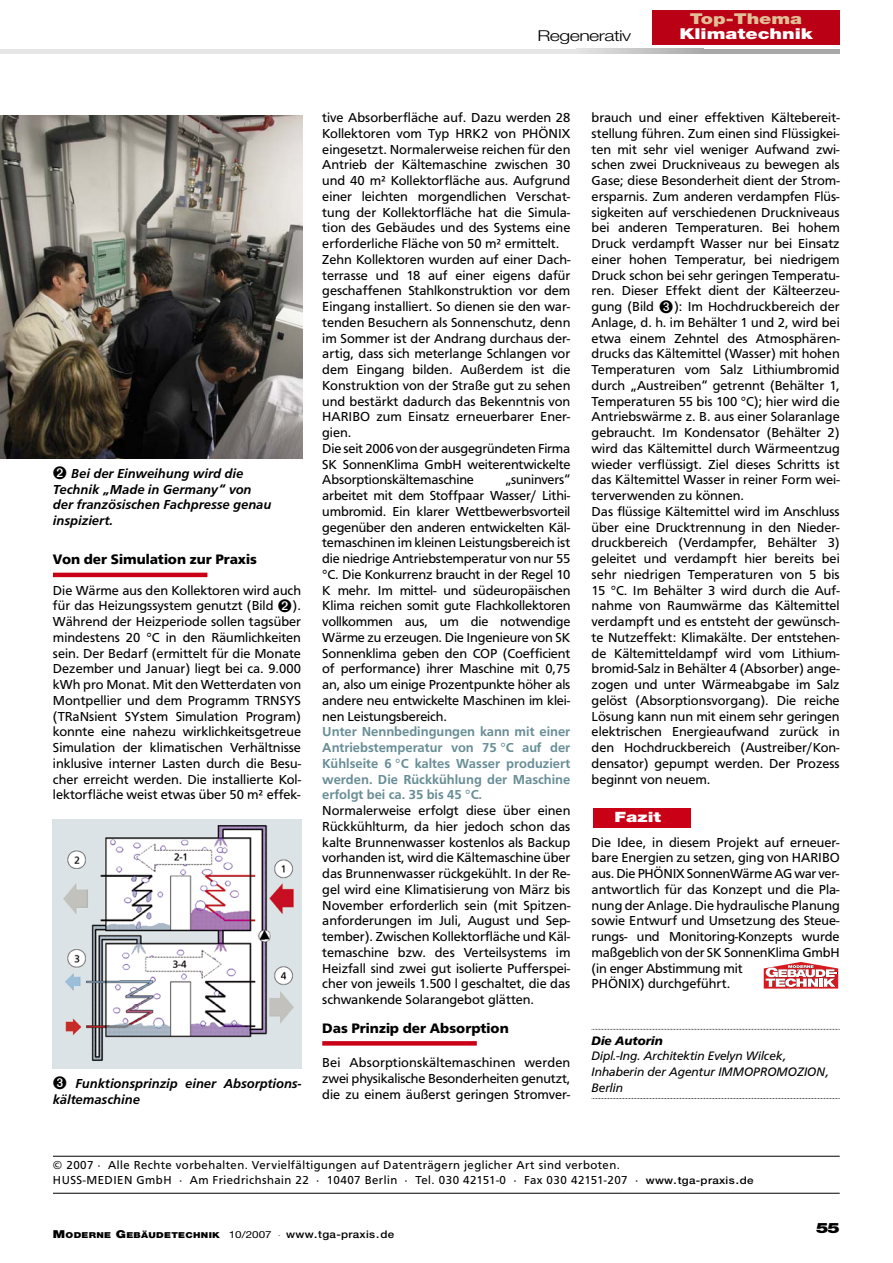
<style>
.page{position:relative;width:893px;height:1263px;background:#fff}
.page>*{position:absolute;margin:0;border:0;box-sizing:border-box;transform-origin:0 0}
.t1{font:900 15px "Helvetica Neue";color:#fff;scale:1.3 1}
.t2{font:300 15px "Helvetica Neue";letter-spacing:-.03em;color:#000;scale:1.3 1}
.t3{font:900 15px "Helvetica Neue";color:#e1bf96;scale:1.3 1}
.t4{font:700 14.25px "Frutus T";color:#000}
.t5{font:900 14.25px "Helvetica Neue";color:#fff;scale:1.3 1}
.t6{font:900 14.25px "Helvetica Neue";color:#000;scale:1.3 1}
.t7{font:13.5px/15.8px "Frutus T";color:#000;text-align:justify}
.t8{font:500 13.5px/15.8px "Frutus T";color:#688e96;text-align:justify}
.t9{font:italic 500 13.5px/15.8px "Frutus T";color:#000}
.t10{font:italic 12.75px/15.8px "Frutus T";color:#000}
.t11{font:italic 700 12.75px "Frutus T";color:#000}
.t12{font:12px/15px "Frutus T";letter-spacing:.045em;color:#000}
.t13{font:900 8.25px "Helvetica Neue";letter-spacing:.025em;color:#000;scale:1.2 1}
.s1{font-family:"Helvetica Neue";font-weight:500;font-size:10.5px}
.s2{font-size:10.95px}
.s3{font-weight:400;font-size:9.75px}
.s4{font-weight:400;font-size:7.5px}
.s5{font-weight:500;font-size:10.5px}
</style>
<div class="page">
<div style="left:322px;top:1041px;width:155px;height:5px;background:#ca0016"></div>
<hr style="left:53px;top:573px;width:154px;height:4px;background:#ca0016">
<svg style="left:592px;top:1029px;width:248px;height:1px"></svg>
<svg style="left:592px;top:1098px;width:248px;height:1px"></svg>
<svg style="left:764px;top:962px;width:74px;height:26px"></svg>
<div style="left:593px;top:809px;width:98px;height:19px;background:#ca0016"></div>
<hr style="left:53px;top:49px;width:787px;height:4px;background:#e6e6e6">
<svg style="left:597px;top:49px;width:106px;height:4px"></svg>
<hr style="left:703px;top:49px;width:137px;height:4px;background:#a8a8a8">
<hr style="left:0;top:49px;width:104px;height:4px;background:#e6e6e6">
<img style="left:53px;top:819px;width:248px;height:249px">
<img style="left:0;top:115px;width:303px;height:344px">
<div style="left:652px;top:11px;width:188px;height:34px;background:#ba0014"></div>
<hr style="left:53px;top:1156px;width:787px;height:1px;background:#000">
<hr style="left:53px;top:1193px;width:787px;height:1px;background:#000">
<p class="t2" style="left:537px;top:30px;width:74px">Regenerativ</p>
<p class="t3" style="left:690px;top:14px;width:88px">Top-Thema</p>
<p class="t1" style="left:679px;top:29px;width:104px">Klimatechnik</p>
<p class="t9" style="left:53px;top:467px;width:220px">➋ Bei der Einweihung wird die<br>Technik „Made in Germany“ von der französischen Fachpresse genau inspiziert.</p>
<p class="t4" style="left:53px;top:554px;width:205px">Von der Simulation zur Praxis</p>
<p class="t7" style="left:53px;top:583px;width:250px">Die Wärme aus den Kollektoren wird auch für das Heizungssystem genutzt (Bild ➋).<br>Während der Heizperiode sollen tagsüber mindestens 20 °C in den Räumlichkeiten sein. Der Bedarf (ermittelt für die Monate Dezember und Januar) liegt bei ca. 9.000 kWh pro Monat. Mit den Wetterdaten von Montpellier und dem Programm TRNSYS (TRaNsient SYstem Simulation Program) konnte eine nahezu wirklichkeitsgetreue Simulation der klimatischen Verhältnisse inklusive interner Lasten durch die Besu&shy;cher erreicht werden. Die installierte Kol&shy;lektorfläche weist etwas über 50 m² effek-</p>
<p class="t9" style="left:53px;top:1077px;width:250px">➌ Funktionsprinzip einer Absorptions&shy;kältemaschine</p>
<p class="t7" style="left:322px;top:111px;width:250px;text-align:left">tive Absorberfläche auf. Dazu werden 28<br>Kollektoren vom Typ HRK2 von PHÖNIX eingesetzt. Normalerweise reichen für den Antrieb der Kältemaschine zwischen 30 und 40 m² Kollektorfläche aus. Aufgrund einer leichten morgendlichen Verschat&shy;tung der Kollektorfläche hat die Simula&shy;tion des Gebäudes und des Systems eine erforderliche Fläche von 50 m² ermittelt.<br>Zehn Kollektoren wurden auf einer Dach&shy;terrasse und 18 auf einer eigens dafür geschaffenen Stahlkonstruktion vor dem Eingang installiert. So dienen sie den war&shy;tenden Besuchern als Sonnenschutz, denn im Sommer ist der Andrang durchaus der&shy;artig, dass sich meterlange Schlangen vor dem Eingang bilden. Außerdem ist die Konstruktion von der Straße gut zu sehen und bestärkt dadurch das Bekenntnis von HARIBO zum Einsatz erneuerbarer Ener&shy;gien.<br>Die seit 2006 von der ausgegründeten Firma SK SonnenKlima GmbH weiterentwickelte Absorptionskältemaschine</p>
<p class="t7" style="left:322px;top:473px;width:250px;text-indent:183px">„suninvers“ arbeitet mit dem Stoffpaar Wasser/ Lithi&shy;umbromid. Ein klarer Wettbewerbsvorteil gegenüber den anderen entwickelten Käl&shy;temaschinen im kleinen Leistungsbereich ist die niedrige Antriebstemperatur von nur 55 °C. Die Konkurrenz braucht in der Regel 10<br>K mehr. Im mittel- und südeuropäischen Klima reichen somit gute Flachkollektoren vollkommen aus, um die notwendige Wärme zu erzeugen. Die Ingenieure von SK Sonnenklima geben den COP (Coefficient of performance) ihrer Maschine mit 0,75 an, also um einige Prozentpunkte höher als andere neu entwickelte Maschinen im klei&shy;nen Leistungsbereich.</p>
<p class="t8" style="left:322px;top:725px;width:250px">Unter Nennbedingungen kann mit einer Antriebstemperatur von 75 °C auf der Kühlseite 6 °C kaltes Wasser produziert werden. Die Rückkühlung der Maschine er folgt bei ca. 35 bis 45 °C.</p>
<p class="t7" style="left:322px;top:804px;width:250px">Normalerweise erfolgt diese über einen Rückkühlturm, da hier jedoch schon das kalte Brunnenwasser kostenlos als Backup vorhanden ist, wird die Kältemaschine über das Brunnenwasser rückgekühlt. In der Re - gel wird eine Klimatisierung von März bis November erforderlich sein (mit Spitzen&shy;anforderungen im Juli, August und Sep&shy;tember). Zwischen Kollektorfläche und Käl&shy;temaschine bzw. des Verteilsystems im Heizfall sind zwei gut isolierte Pufferspei&shy;cher von jeweils 1.500 l geschaltet, die das schwankende Solarangebot glätten.</p>
<p class="t4" style="left:322px;top:1022px;width:188px">Das Prinzip der Absorption</p>
<p class="t7" style="left:322px;top:1056px;width:250px">Bei Absorptionskältemaschinen werden zwei physikalische Besonderheiten ge nutzt, die zu einem äußerst geringen Stromver-</p>
<p class="t7" style="left:592px;top:111px;width:250px;text-align:left">brauch und einer effektiven Kältebereit&shy;stellung führen. Zum einen sind Flüssigkei&shy;ten mit sehr viel weniger Aufwand zwi&shy;schen zwei Druckniveaus zu bewegen als Gase; diese Besonderheit dient der Strom&shy;ersparnis. Zum anderen verdampfen Flüs&shy;sigkeiten auf verschiedenen Druckniveaus bei anderen Temperaturen. Bei hohem Druck verdampft Wasser nur bei Einsatz einer hohen Temperatur, bei niedrigem Druck schon bei sehr geringen Temperatu&shy;ren. Dieser Effekt dient der Kälteerzeu&shy;gung (Bild ➌): Im Hochdruckbereich der Anlage, d. h. im Behälter 1 und 2, wird bei etwa einem Zehntel des Atmosphären&shy;drucks das Kältemittel (Wasser) mit hohen Temperaturen vom Salz Lithiumbromid durch „Austreiben“ getrennt (Behälter 1, Temperaturen 55 bis 100 °C); hier wird die Antriebswärme z. B. aus einer Solaranlage gebraucht. Im Kondensator (Behälter 2) wird das Kältemittel durch Wärmeentzug wieder verflüssigt. Ziel dieses Schritts ist das Kältemittel Wasser in reiner Form wei&shy;terverwenden zu können.<br>Das flüssige Kältemittel wird im Anschluss über eine Drucktrennung in den Nieder&shy;druckbereich (Verdampfer, Behälter 3) geleitet und verdampft hier bereits bei sehr niedrigen Temperaturen von 5 bis 15 °C. Im Behälter 3 wird durch die Auf&shy;nahme von Raumwärme das Kältemittel verdampft und es entsteht der ge wünsch - te Nutzeffekt: Klimakälte. Der entstehen - de Kältemitteldampf wird vom Lithium&shy;bromid-Salz in Behälter 4 (Absorber) ange&shy;zogen und unter Wärmeabgabe im Salz gelöst (Absorptionsvorgang). Die reiche Lösung kann nun mit einem sehr geringen elektrischen Energieaufwand zurück in den Hochdruckbereich (Austreiber/Kon&shy;den sator) gepumpt werden. Der Prozess beginnt von neuem.</p>
<p class="t5" style="left:614px;top:812px;width:37px">Fazit</p>
<p class="t7" style="left:592px;top:835px;width:250px;text-align:left">Die Idee, in diesem Projekt auf erneuer&shy;bare Energien zu setzen, ging von HARIBO aus. Die PHÖNIX SonnenWärme AG war ver&shy;antwortlich für das Konzept und die Pla&shy;nung der Anlage. Die hydraulische Planung sowie Entwurf und Umsetzung des Steue&shy;rungs- und Monitoring-Konzepts wur de maßgeblich von der SK SonnenKlima GmbH (in enger Abstimmung mit<br>PHÖNIX) durchgeführt.</p>
<p class="t11" style="left:592px;top:1035px;width:73px">Die Autorin</p>
<p class="t10" style="left:592px;top:1049px;width:239px">Dipl.-Ing. Architektin Evelyn Wilcek,<br>Inhaberin der Agentur IMMOPROMOZION,<br>Berlin</p>
<p class="t12" style="left:53px;top:1159px;width:702px">© 2007 · Alle Rechte vorbehalten. Vervielfältigungen auf Datenträgern jeglicher Art sind verboten.<br>HUSS-MEDIEN GmbH · Am Friedrichshain 22 · 10407 Berlin · Tel. 030 42151-0 · Fax 030 42151-207 · <span class="s1">www.tga-praxis.de</span></p>
<p class="t13" style="left:53px;top:1232px;width:286px"><span class="s2">M</span>ODERNE <span class="s2">G</span>EBÄUDETECHNIK <span class="s3">10/2007</span> <span class="s4">·</span> <span class="s5">www.tga-praxis.de</span></p>
<p class="t6" style="left:816px;top:1223px;width:20px">55</p>
</div>
